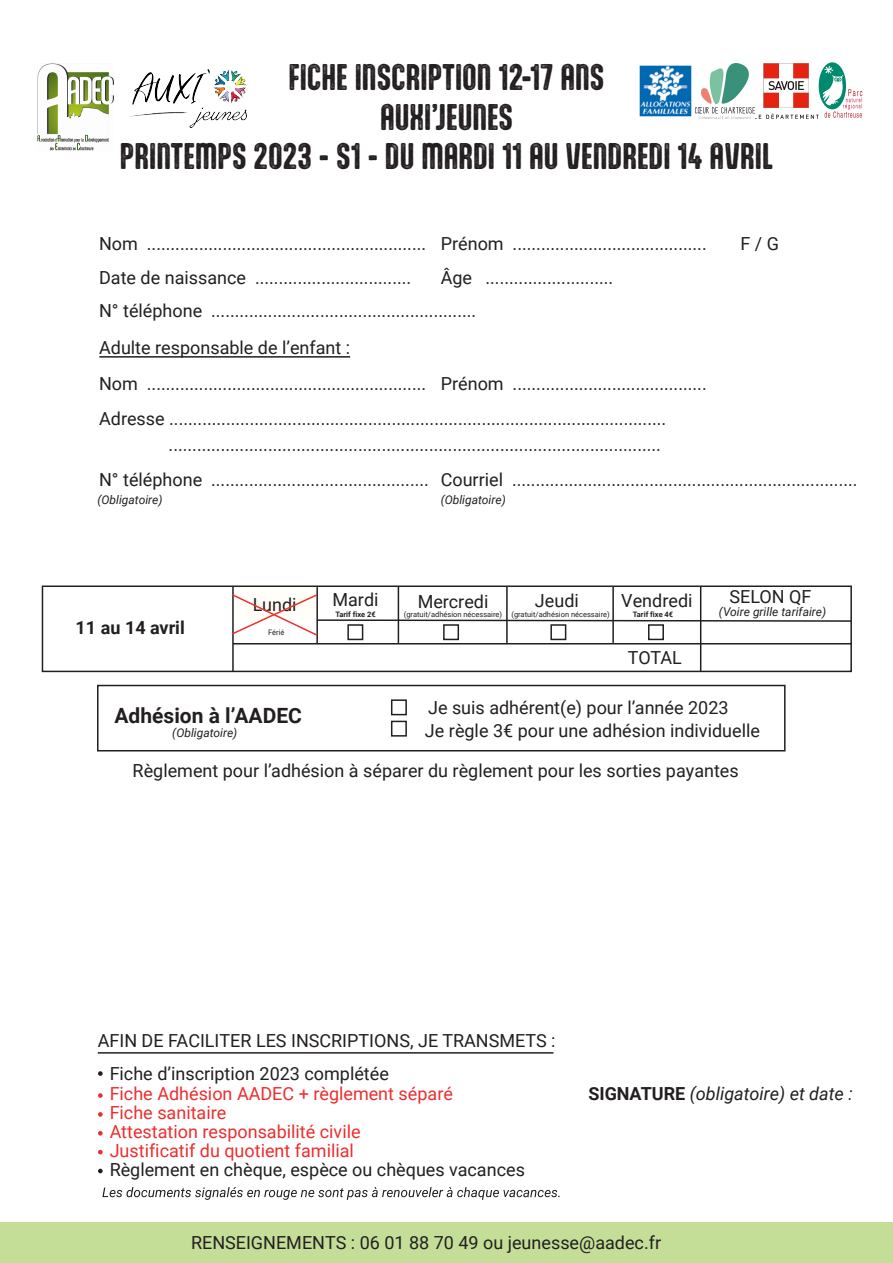
<style>
.page{position:relative;width:893px;height:1263px;background:#fff}
.page>*{position:absolute;margin:0;border:0;box-sizing:border-box;transform-origin:0 0}
.t1{font:31.5px/39.8px "Aptly Rust";color:#231f20;text-align:center}
.t2{font:700 21px "Roboto";color:#231f20}
.t3{font:18px/33px "Roboto";color:#231f20}
.t4{font:18px/18.9px "Roboto";color:#ee2d2d}
.t5{font:italic 18px "Roboto";color:#231f20}
.t6{font:700 18px "Roboto";color:#231f20}
.t7{font:italic 12px "Roboto";color:#231f20}
.t8{font:7.5px "Roboto";color:#231f20}
.t9{font:700 7.5px "Roboto";color:#231f20}
.s1{font-weight:700;font-style:normal}
</style>
<div class="page">
<div style="left:232px;top:586px;width:85px;height:34px;background:#fffef9"></div>
<div style="left:97px;top:685px;width:688px;height:66px;border:2px solid #231f20"></div>
<div style="left:42px;top:585px;width:810px;height:87px;border:2px solid #231f20"></div>
<hr style="left:233px;top:643px;width:618px;height:1px;background:#231f20">
<hr style="left:99px;top:356px;width:251px;height:2px;background:#231f20">
<svg style="left:98px;top:1071px;width:5px;height:5px"></svg>
<svg style="left:98px;top:1093px;width:5px;height:5px"></svg>
<svg style="left:98px;top:1112px;width:5px;height:5px"></svg>
<svg style="left:98px;top:1131px;width:5px;height:4px"></svg>
<svg style="left:98px;top:1150px;width:5px;height:4px"></svg>
<svg style="left:98px;top:1169px;width:5px;height:4px"></svg>
<hr style="left:98px;top:1052px;width:455px;height:1px;background:#231f20">
<div style="left:391px;top:699px;width:16px;height:16px;border:2px solid #231f20"></div>
<div style="left:347px;top:624px;width:16px;height:16px;border:2px solid #231f20"></div>
<div style="left:443px;top:624px;width:16px;height:16px;border:2px solid #231f20"></div>
<div style="left:550px;top:624px;width:16px;height:16px;border:2px solid #231f20"></div>
<div style="left:648px;top:624px;width:16px;height:16px;border:2px solid #231f20"></div>
<div style="left:391px;top:721px;width:16px;height:16px;border:2px solid #231f20"></div>
<div style="left:0;top:1222px;width:893px;height:41px;background:#c4de98"></div>
<hr style="left:232px;top:586px;width:2px;height:85px;background:#231f20">
<hr style="left:316px;top:587px;width:2px;height:57px;background:#231f20">
<hr style="left:398px;top:586px;width:1px;height:57px;background:#231f20">
<hr style="left:506px;top:586px;width:2px;height:57px;background:#231f20">
<hr style="left:612px;top:586px;width:2px;height:57px;background:#231f20">
<hr style="left:700px;top:586px;width:1px;height:85px;background:#231f20">
<img style="left:37px;top:63px;width:77px;height:87px">
<img style="left:129px;top:70px;width:117px;height:58px">
<img style="left:819px;top:62px;width:44px;height:56px">
<img style="left:696px;top:63px;width:123px;height:56px">
<img style="left:640px;top:65px;width:51px;height:52px">
<svg style="left:232px;top:593px;width:620px;height:44px"></svg>
<svg style="left:102px;top:1187px;width:458px;height:13px"></svg>
<h1 class="t1" style="left:120px;top:56px;width:655px">FICHE INSCRIPTION 12-17 ANS<br>AUXI’JEUNES<br>PRINTEMPS 2023 - S1 - DU MARDI 11 AU VENDREDI 14 AVRIL</h1>
<p class="t3" style="left:99px;top:226px;width:609px">Nom ........................................................... Prénom .........................................</p>
<p class="t3" style="left:740px;top:226px;width:40px">F / G</p>
<p class="t3" style="left:99px;top:260px;width:379px">Date de naissance .................................<br>N° téléphone ........................................................</p>
<p class="t3" style="left:441px;top:260px;width:174px">Âge ...........................</p>
<p class="t3" style="left:99px;top:330px;width:253px">Adulte responsable de l’enfant :</p>
<p class="t3" style="left:99px;top:366px;width:609px;line-height:34.3px">Nom ........................................................... Prénom .........................................<br>Adresse .........................................................................................................</p>
<p class="t3" style="left:169px;top:428px;width:494px">........................................................................................................</p>
<p class="t3" style="left:99px;top:462px;width:331px">N° téléphone ..............................................</p>
<p class="t3" style="left:441px;top:462px;width:418px">Courriel .........................................................................</p>
<p class="t7" style="left:97px;top:491px;width:67px">(Obligatoire)</p>
<p class="t7" style="left:441px;top:491px;width:67px">(Obligatoire)</p>
<p class="t6" style="left:76px;top:615px;width:111px">11 au 14 avril</p>
<p class="t3" style="left:253px;top:588px;width:45px">Lundi</p>
<p class="t3" style="left:332px;top:582px;width:48px">Mardi</p>
<p class="t3" style="left:418px;top:584px;width:72px">Mercredi</p>
<p class="t3" style="left:535px;top:583px;width:45px">Jeudi</p>
<p class="t3" style="left:621px;top:583px;width:73px">Vendredi</p>
<p class="t3" style="left:628px;top:640px;width:56px">TOTAL</p>
<p class="t9" style="left:335px;top:609px;width:42px">Tarif fixe 2€</p>
<p class="t8" style="left:404px;top:609px;width:207px">(gratuit/adhésion nécessaire) (gratuit/adhésion nécessaire)</p>
<p class="t9" style="left:633px;top:609px;width:42px">Tarif fixe 4€</p>
<p class="t8" style="left:268px;top:627px;width:18px">Férié</p>
<p class="t3" style="left:729px;top:579px;width:84px">SELON QF</p>
<p class="t7" style="left:719px;top:603px;width:109px">(Voire grille tarifaire)</p>
<p class="t3" style="left:428px;top:690px;width:302px">Je suis adhérent(e) pour l’année 2023</p>
<p class="t2" style="left:114px;top:701px;width:189px">Adhésion à l’AADEC</p>
<p class="t7" style="left:172px;top:725px;width:67px">(Obligatoire)</p>
<p class="t3" style="left:425px;top:713px;width:336px">Je règle 3€ pour une adhésion individuelle</p>
<p class="t3" style="left:133px;top:754px;width:608px">Règlement pour l’adhésion à séparer du règlement pour les sorties payantes</p>
<p class="t3" style="left:110px;top:1023px;width:447px;text-indent:-12px">AFIN DE FACILITER LES INSCRIPTIONS, JE TRANSMETS :<br>Fiche d’inscription 2023 complétée</p>
<p class="t4" style="left:110px;top:1084px;width:345px">Fiche Adhésion AADEC + règlement séparé</p>
<p class="t5" style="left:588px;top:1081px;width:266px"><span class="s1">SIGNATURE</span> (obligatoire) et date :</p>
<p class="t4" style="left:110px;top:1103px;width:252px">Fiche sanitaire<br>Attestation responsabilité civile<br>Justificatif du quotient familial</p>
<p class="t3" style="left:110px;top:1152px;width:417px">Règlement en chèque, espèce ou chèques vacances</p>
<p class="t3" style="left:191px;top:1226px;width:471px">RENSEIGNEMENTS : 06 01 88 70 49 ou jeunesse@aadec.fr</p>
</div>
